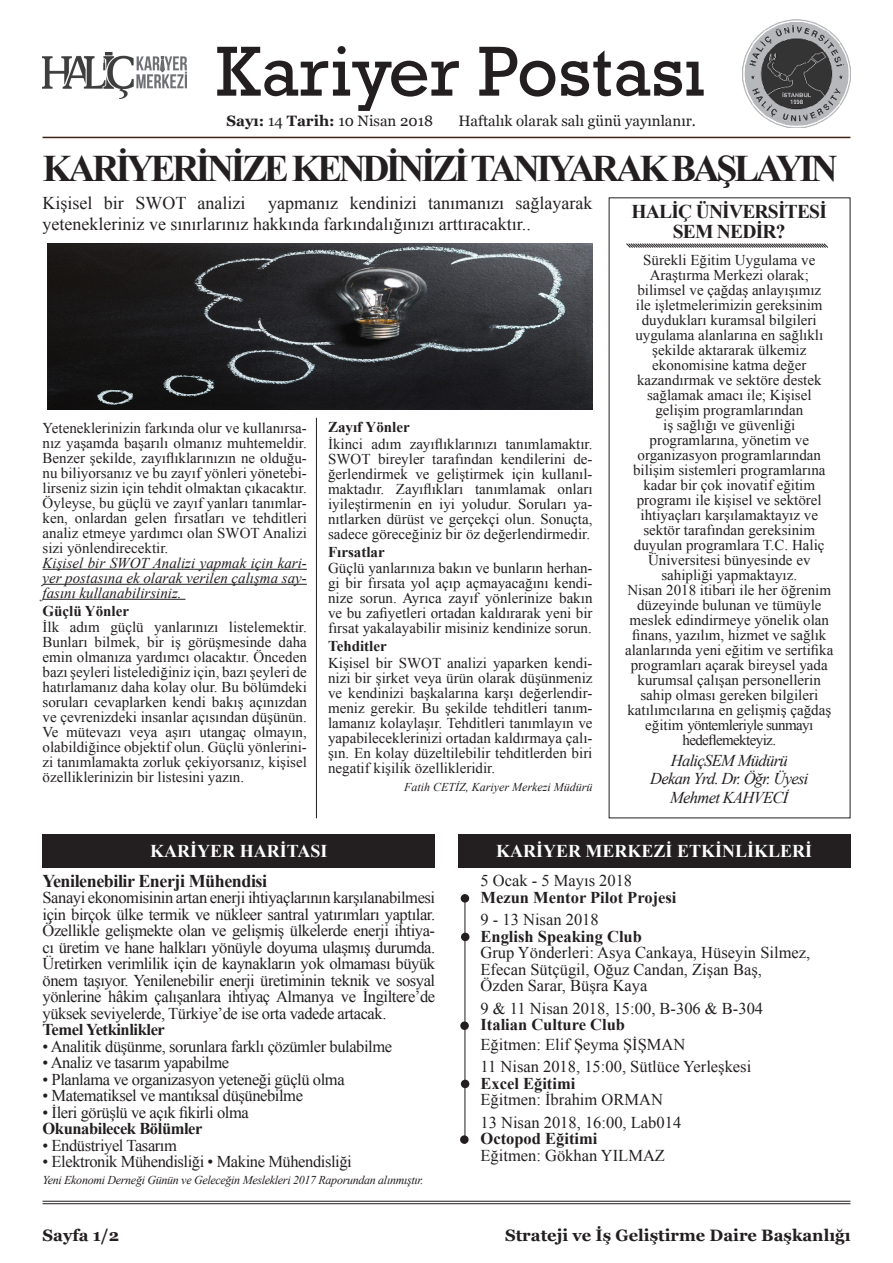
<style>
.page{position:relative;width:893px;height:1263px;background:#fff}
.page>*{position:absolute;margin:0;border:0;box-sizing:border-box;transform-origin:0 0}
.t1{font:72px "Rockwell";color:#231f20}
.t2{font:700 37.5px "Times New Roman";letter-spacing:-.09em;color:#231f20}
.t3{font:700 19.5px/19.5px "Times New Roman";letter-spacing:-.04em;color:#231f20;text-align:center}
.t4{font:18px/21.6px "Times New Roman";color:#231f20}
.t5{font:700 18px "Times New Roman";color:#fff}
.t6{font:700 18px "Times New Roman";letter-spacing:-.025em;color:#231f20}
.t7{font:16.5px/16.5px "Times New Roman";letter-spacing:-.025em;color:#231f20;text-align:justify}
.t8{font:16.5px "Times New Roman";color:#231f20}
.t9{font:700 16.5px "Times New Roman";color:#231f20}
.t10{font:italic 16.5px "Times New Roman";letter-spacing:-.04em;color:#231f20}
.t11{font:700 16.5px "Georgia";color:#231f20}
.t12{font:700 16.5px "Times New Roman";letter-spacing:-.025em;color:#231f20}
.t13{font:15px/15px "Times New Roman";color:#231f20;text-align:justify}
.t14{font:italic 15px/15px "Times New Roman";color:#231f20;text-align:justify}
.t15{font:15px "Georgia";color:#231f20}
.t16{font:700 15px "Times New Roman";color:#231f20}
.t17{font:italic 12px "Times New Roman";letter-spacing:-.025em;color:#231f20}
.t18{font:italic 12px "Times New Roman";color:#231f20}
.s1{font-weight:700}
</style>
<div class="page">
<hr style="left:43px;top:137px;width:807px;height:1px;background:#3d2414">
<hr style="left:43px;top:569px;width:264px;height:1px;background:#231f20">
<hr style="left:43px;top:584px;width:264px;height:1px;background:#231f20">
<hr style="left:43px;top:599px;width:142px;height:1px;background:#231f20">
<hr style="left:316px;top:418px;width:1px;height:400px;background:#231f20">
<div style="left:43px;top:834px;width:392px;height:33px;background:#231f20"></div>
<div style="left:458px;top:834px;width:392px;height:33px;background:#231f20"></div>
<hr style="left:465px;top:900px;width:1px;height:244px;background:#231f20">
<div style="left:461px;top:894px;width:8px;height:8px;background:#231f20;border-radius:50%"></div>
<div style="left:460px;top:1021px;width:9px;height:9px;background:#231f20;border-radius:50%"></div>
<hr style="left:43px;top:1201px;width:807px;height:1px;background:#231f20">
<hr style="left:43px;top:1203px;width:807px;height:1px;background:#231f20">
<img style="left:47px;top:243px;width:545px;height:166px">
<img style="left:43px;top:52px;width:144px;height:46px">
<img style="left:742px;top:20px;width:108px;height:108px">
<div style="left:461px;top:933px;width:8px;height:8px;background:#231f20;border-radius:50%"></div>
<div style="left:461px;top:1080px;width:8px;height:8px;background:#231f20;border-radius:50%"></div>
<div style="left:460px;top:1135px;width:9px;height:9px;background:#231f20;border-radius:50%"></div>
<svg style="left:626px;top:243px;width:202px;height:5px"></svg>
<p class="t1" style="left:216px;top:32px;width:491px">Kariyer Postası</p>
<p class="t2" style="left:43px;top:142px;width:797px">KARİYERİNİZE KENDİNİZİ TANIYARAK BAŞLAYIN</p>
<p class="t4" style="left:43px;top:192px;width:204px">Kişisel bir SWOT analizi</p>
<p class="t15" style="left:226px;top:110px;width:208px"><span class="s1">Sayı:</span> 14 <span class="s1">Tarih:</span> 10 Nisan 2018</p>
<p class="t15" style="left:458px;top:110px;width:239px">Haftalık olarak salı günü yayınlanır.</p>
<p class="t4" style="left:43px;top:192px;width:551px;text-indent:226px">yapmanız kendinizi tanımanızı sağlayarak yetenekleriniz ve sınırlarınız hakkında farkındalığınızı arttıracaktır..</p>
<p class="t3" style="left:632px;top:201px;width:197px">HALİÇ ÜNİVERSİTESİ<br>SEM NEDİR?</p>
<p class="t13" style="left:633px;top:252px;width:194px;text-align:center">Sürekli Eğitim Uygulama ve<br>Araştırma Merkezi olarak; bilimsel ve çağdaş anlayışımız ile işletmelerimizin gereksinim duydukları kuramsal bilgileri uygulama alanlarına en sağlıklı şekilde aktararak ülkemiz ekonomisine katma değer kazandırmak ve sektöre destek sağlamak amacı ile; Kişisel gelişim programlarından<br>iş sağlığı ve güvenliği programlarına, yönetim ve organizasyon programlarından bilişim sistemleri programlarına kadar bir çok inovatif eğitim programı ile kişisel ve sektörel ihtiyaçları karşılamaktayız ve sektör tarafından gereksinim duyulan programlara T.C. Haliç<br>Üniversitesi bünyesinde ev sahipliği yapmaktayız.</p>
<p class="t13" style="left:625px;top:582px;width:210px;text-align:center">Nisan 2018 itibari ile her öğrenim düzeyinde bulunan ve tümüyle meslek edindirmeye yönelik olan finans, yazılım, hizmet ve sağlık alanlarında yeni eğitim ve sertifika programları açarak bireysel yada kurumsal çalışan personellerin sahip olması gereken bilgileri katılımcılarına en gelişmiş çağdaş eğitim yöntemleriyle sunmayı hedeflemekteyiz.</p>
<p class="t10" style="left:671px;top:749px;width:118px">HaliçSEM Müdürü</p>
<p class="t10" style="left:650px;top:767px;width:160px">Dekan Yrd. Dr. Öğr. Üyesi</p>
<p class="t10" style="left:670px;top:786px;width:120px">Mehmet KAHVECİ</p>
<p class="t13" style="left:43px;top:420px;width:266px">Yeteneklerinizin farkında olur ve kullanırsa&shy;nız yaşamda başarılı olmanız muhtemeldir.<br>Benzer şekilde, zayıflıklarınızın ne olduğu&shy;nu biliyorsanız ve bu zayıf yönleri yönetebi&shy;lirseniz sizin için tehdit olmaktan çıkacaktır.<br>Öyleyse, bu güçlü ve zayıf yanları tanımlar&shy;ken, onlardan gelen fırsatları ve tehditleri analiz etmeye yardımcı olan SWOT Analizi sizi yönlendirecektir.</p>
<p class="t14" style="left:43px;top:555px;width:266px">Kişisel bir SWOT Analizi yapmak için kari&shy;yer postasına ek olarak verilen çalışma say&shy;fasını kullanabilirsiniz.</p>
<p class="t16" style="left:43px;top:600px;width:88px">Güçlü Yönler</p>
<p class="t13" style="left:43px;top:619px;width:266px">İlk adım güçlü yanlarınızı listelemektir.<br>Bunları bilmek, bir iş görüşmesinde daha emin olmanıza yardımcı olacaktır. Önceden bazı şeyleri listelediğiniz için, bazı şeyleri de hatırlamanız daha kolay olur. Bu bölümdeki soruları cevaplarken kendi bakış açınızdan ve çevrenizdeki insanlar açısından düşünün.<br>Ve mütevazı veya aşırı utangaç olmayın, olabildiğince objektif olun. Güçlü yönlerini&shy;zi tanımlamakta zorluk çekiyorsanız, kişisel özelliklerinizin bir listesini yazın.</p>
<p class="t16" style="left:328px;top:417px;width:83px">Zayıf Yönler</p>
<p class="t13" style="left:328px;top:436px;width:266px">İkinci adım zayıflıklarınızı tanımlamaktır.<br>SWOT bireyler tarafından kendilerini de&shy;ğerlendirmek ve geliştirmek için kullanıl&shy;maktadır. Zayıflıkları tanımlamak onları iyileştirmenin en iyi yoludur. Soruları ya&shy;nıtlarken dürüst ve gerçekçi olun. Sonuçta, sadece göreceğiniz bir öz değerlendirmedir.</p>
<p class="t16" style="left:328px;top:541px;width:58px">Fırsatlar</p>
<p class="t13" style="left:328px;top:561px;width:266px">Güçlü yanlarınıza bakın ve bunların herhan&shy;gi bir fırsata yol açıp açmayacağını kendi&shy;nize sorun. Ayrıca zayıf yönlerinize bakın ve bu zafiyetleri ortadan kaldırarak yeni bir fırsat yakalayabilir misiniz kendinize sorun.</p>
<p class="t16" style="left:328px;top:636px;width:60px">Tehditler</p>
<p class="t13" style="left:328px;top:655px;width:266px">Kişisel bir SWOT analizi yaparken kendi&shy;nizi bir şirket veya ürün olarak düşünmeniz ve kendinizi başkalarına karşı değerlendir&shy;meniz gerekir. Bu şekilde tehditleri tanım&shy;lamanız kolaylaşır. Tehditleri tanımlayın ve yapabileceklerinizi ortadan kaldırmaya çalı&shy;şın. En kolay düzeltilebilir tehditlerden biri negatif kişilik özellikleridir.</p>
<p class="t18" style="left:404px;top:779px;width:190px">Fatih CETİZ, Kariyer Merkezi Müdürü</p>
<p class="t5" style="left:150px;top:838px;width:179px">KARİYER HARİTASI</p>
<p class="t5" style="left:496px;top:838px;width:318px">KARİYER MERKEZİ ETKİNLİKLERİ</p>
<p class="t6" style="left:43px;top:868px;width:226px">Yenilenebilir Enerji Mühendisi</p>
<p class="t7" style="left:43px;top:889px;width:394px">Sanayi ekonomisinin artan enerji ihtiyaçlarının karşılanabilmesi için birçok ülke termik ve nükleer santral yatırımları yaptılar.<br>Özellikle gelişmekte olan ve gelişmiş ülkelerde enerji ihtiya&shy;cı üretim ve hane halkları yönüyle doyuma ulaşmış durumda.<br>Üretirken verimlilik için de kaynakların yok olmaması büyük önem taşıyor. Yenilenebilir enerji üretiminin teknik ve sosyal yönlerine hâkim çalışanlara ihtiyaç Almanya ve İngiltere’de yüksek seviyelerde, Türkiye’de ise orta vadede artacak.</p>
<p class="t12" style="left:43px;top:1018px;width:124px">Temel Yetkinlikler</p>
<p class="t7" style="left:43px;top:1038px;width:351px">• Analitik düşünme, sorunlara farklı çözümler bulabilme</p>
<p class="t7" style="left:43px;top:1054px;width:188px">• Analiz ve tasarım yapabilme</p>
<p class="t7" style="left:43px;top:1071px;width:304px">• Planlama ve organizasyon yeteneği güçlü olma</p>
<p class="t7" style="left:43px;top:1087px;width:262px">• Matematiksel ve mantıksal düşünebilme</p>
<p class="t7" style="left:43px;top:1104px;width:208px">• İleri görüşlü ve açık fikirli olma</p>
<p class="t12" style="left:43px;top:1117px;width:161px">Okunabilecek Bölümler</p>
<p class="t7" style="left:43px;top:1137px;width:136px">• Endüstriyel Tasarım</p>
<p class="t7" style="left:43px;top:1153px;width:311px">• Elektronik Mühendisliği • Makine Mühendisliği</p>
<p class="t17" style="left:43px;top:1171px;width:383px">Yeni Ekonomi Derneği Günün ve Geleceğin Meslekleri 2017 Raporundan alınmıştır.</p>
<p class="t8" style="left:480px;top:869px;width:153px">5 Ocak - 5 Mayıs 2018</p>
<p class="t9" style="left:480px;top:886px;width:197px">Mezun Mentor Pilot Projesi</p>
<p class="t8" style="left:480px;top:908px;width:120px">9 - 13 Nisan 2018</p>
<p class="t9" style="left:480px;top:925px;width:163px">English Speaking Club</p>
<p class="t8" style="left:480px;top:941px;width:331px">Grup Yönderleri: Asya Cankaya, Hüseyin Silmez,</p>
<p class="t8" style="left:480px;top:958px;width:283px">Efecan Sütçügil, Oğuz Candan, Zişan Baş,</p>
<p class="t8" style="left:480px;top:974px;width:169px">Özden Sarar, Büşra Kaya</p>
<p class="t8" style="left:480px;top:997px;width:284px">9 &amp; 11 Nisan 2018, 15:00, B-306 &amp; B-304</p>
<p class="t9" style="left:480px;top:1013px;width:146px">Italian Culture Club</p>
<p class="t8" style="left:480px;top:1033px;width:206px">Eğitmen: Elif Şeyma ŞİŞMAN</p>
<p class="t8" style="left:480px;top:1055px;width:272px">11 Nisan 2018, 15:00, Sütlüce Yerleşkesi</p>
<p class="t9" style="left:480px;top:1072px;width:96px">Excel Eğitimi</p>
<p class="t8" style="left:480px;top:1088px;width:184px">Eğitmen: İbrahim ORMAN</p>
<p class="t8" style="left:480px;top:1111px;width:202px">13 Nisan 2018, 16:00, Lab014</p>
<p class="t9" style="left:480px;top:1127px;width:118px">Octopod Eğitimi</p>
<p class="t8" style="left:480px;top:1144px;width:186px">Eğitmen: Gökhan YILMAZ</p>
<p class="t11" style="left:43px;top:1223px;width:78px">Sayfa 1/2</p>
<p class="t11" style="left:505px;top:1223px;width:347px">Strateji ve İş Geliştirme Daire Başkanlığı</p>
</div>
